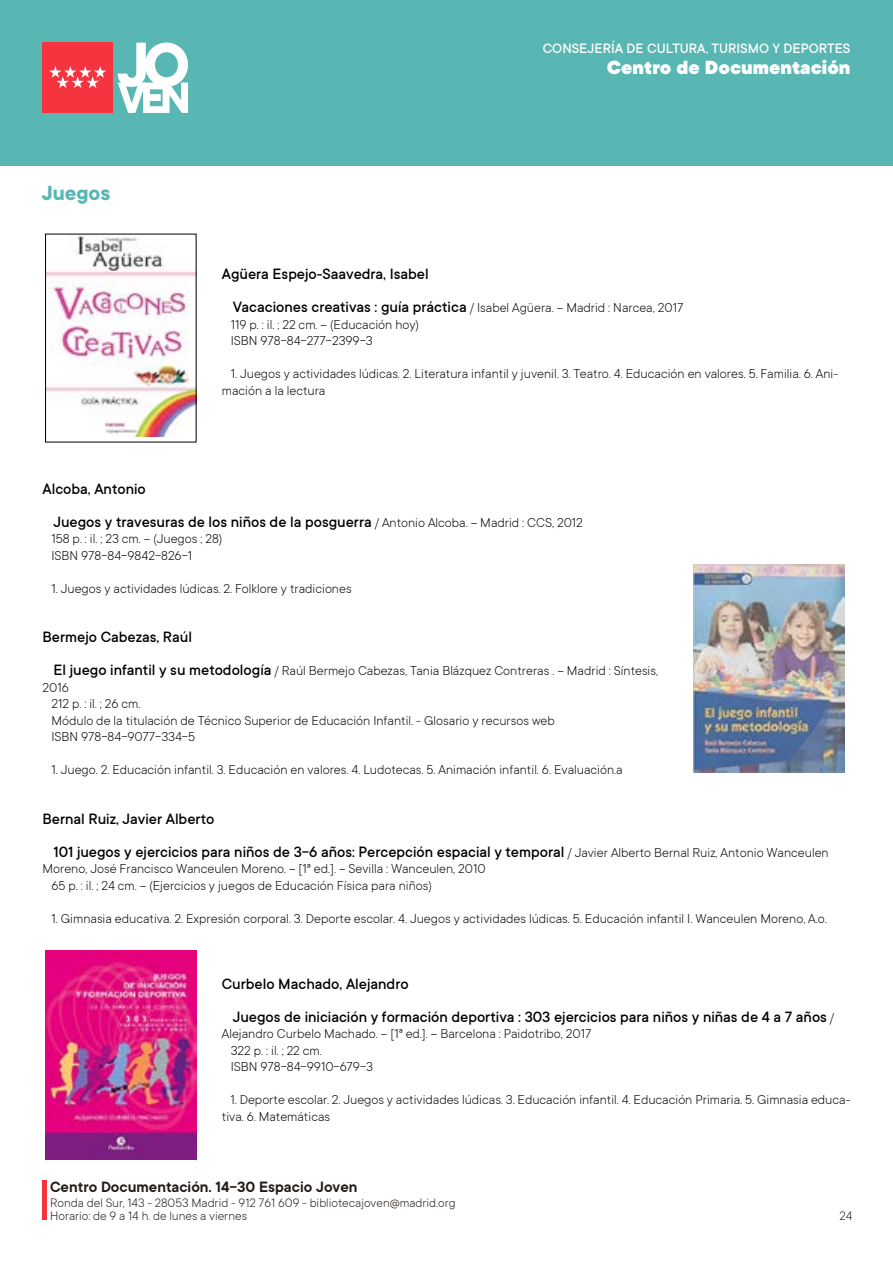
<style>
.page{position:relative;width:893px;height:1263px;background:#fff}
.page>*{position:absolute;margin:0;border:0;box-sizing:border-box;transform-origin:0 0}
.t1{font:700 22.5px "TT Commons";color:#59b7b3}
.t2{font:900 21px "TT Commons";color:#fff}
.t3{font:500 16.5px/33px "TT Commons";color:#000}
.t4{font:600 16.5px "TT Commons";color:#211915}
.t5{font:500 15px "TT Commons";color:#fff}
.t6{font:300 14.25px/16.5px "TT Commons";color:#000}
.t7{font:300 13.5px/13.5px "TT Commons";color:#211915}
.s1{font-weight:500;font-size:16.5px}
.s2{font-weight:300;font-size:14.25px}
</style>
<div class="page">
<div style="left:0;top:0;width:893px;height:166px;background:#59b7b3"></div>
<div style="left:43px;top:43px;width:70px;height:70px;background:#f6343f"></div>
<svg style="left:49px;top:66px;width:57px;height:22px"></svg>
<svg style="left:118px;top:43px;width:70px;height:70px"></svg>
<hr style="left:43px;top:1180px;width:4px;height:40px;background:#f6343f">
<img style="left:47px;top:236px;width:147px;height:200px">
<img style="left:693px;top:564px;width:151px;height:208px">
<img style="left:45px;top:951px;width:151px;height:208px">
<h1 class="t1" style="left:42px;top:180px;width:70px">Juegos</h1>
<p class="t5" style="left:543px;top:40px;width:309px">CONSEJERÍA DE CULTURA, TURISMO Y DEPORTES</p>
<h2 class="t2" style="left:607px;top:56px;width:245px">Centro de Documentación</h2>
<p class="t3" style="left:222px;top:258px;width:208px">Agüera Espejo-Saavedra, Isabel</p>
<p class="t6" style="left:231px;top:300px;width:454px"><span class="s1">Vacaciones creativas : guía práctica</span> / Isabel Agüera. -- Madrid : Narcea, 2017<br>119 p. : il. ; 22 cm. -- (Educación hoy)<br>ISBN 978-84-277-2399-3</p>
<p class="t6" style="left:222px;top:366px;width:618px;text-indent:9px">1. Juegos y actividades lúdicas. 2. Literatura infantil y juvenil. 3. Teatro. 4. Educación en valores. 5. Familia. 6. Ani&shy;mación a la lectura</p>
<p class="t3" style="left:53px;top:472px;width:531px;text-indent:-11px">Alcoba, Antonio<br>Juegos y travesuras de los niños de la posguerra <span class="s2">/ Antonio Alcoba. -- Madrid : CCS, 2012</span></p>
<p class="t6" style="left:51px;top:531px;width:172px">158 p. : il. ; 23 cm. -- (Juegos ; 28)<br>ISBN 978-84-9842-826-1</p>
<p class="t6" style="left:51px;top:580px;width:302px">1. Juegos y actividades lúdicas. 2. Folklore y tradiciones</p>
<p class="t3" style="left:43px;top:621px;width:151px">Bermejo Cabezas, Raúl</p>
<p class="t6" style="left:53px;top:663px;width:606px"><span class="s1">El juego infantil y su metodología</span> / Raúl Bermejo Cabezas, Tania Blázquez Contreras . -- Madrid : Síntesis,</p>
<p class="t6" style="left:43px;top:679px;width:28px">2016</p>
<p class="t6" style="left:52px;top:696px;width:91px">212 p. : il. ; 26 cm.</p>
<p class="t6" style="left:52px;top:712px;width:505px">Módulo de la titulación de Técnico Superior de Educación Infantil. - Glosario y recursos web</p>
<p class="t6" style="left:52px;top:729px;width:145px">ISBN 978-84-9077-334-5</p>
<p class="t6" style="left:52px;top:762px;width:573px">1. Juego. 2. Educación infantil. 3. Educación en valores. 4. Ludotecas. 5. Animación infantil. 6. Evaluación.a</p>
<p class="t3" style="left:53px;top:802px;width:777px;text-indent:-11px">Bernal Ruiz, Javier Alberto<br>101 juegos y ejercicios para niños de 3-6 años: Percepción espacial y temporal <span class="s2">/ Javier Alberto Bernal Ruiz, Antonio Wanceulen</span></p>
<p class="t6" style="left:51px;top:861px;width:436px;text-indent:-9px">Moreno, José Francisco Wanceulen Moreno. -- [1ª ed.]. -- Sevilla : Wanceulen, 2010<br>65 p. : il. ; 24 cm. -- (Ejercicios y juegos de Educación Física para niños)</p>
<p class="t6" style="left:51px;top:910px;width:777px">1. Gimnasia educativa. 2. Expresión corporal. 3. Deporte escolar. 4. Juegos y actividades lúdicas. 5. Educación infantil I. Wanceulen Moreno, A.o.</p>
<p class="t3" style="left:233px;top:967px;width:603px;text-indent:-11px">Curbelo Machado, Alejandro<br>Juegos de iniciación y formación deportiva : 303 ejercicios para niños y niñas de 4 a 7 años <span class="s2">/</span></p>
<p class="t6" style="left:231px;top:1026px;width:362px;text-indent:-9px">Alejandro Curbelo Machado. -- [1ª ed.]. -- Barcelona : Paidotribo, 2017<br>322 p. : il. ; 22 cm.<br>ISBN 978-84-9910-679-3</p>
<p class="t6" style="left:222px;top:1092px;width:630px;text-indent:9px">1. Deporte escolar. 2. Juegos y actividades lúdicas. 3. Educación infantil. 4. Educación Primaria. 5. Gimnasia educa&shy;tiva. 6. Matemáticas</p>
<p class="t4" style="left:50px;top:1178px;width:309px">Centro Documentación. 14-30 Espacio Joven</p>
<p class="t7" style="left:50px;top:1196px;width:407px">Ronda del Sur, 143 - 28053 Madrid - 912 761 609 - bibliotecajoven@madrid.org<br>Horario: de 9 a 14 h. de lunes a viernes</p>
<p class="t7" style="left:839px;top:1209px;width:14px">24</p>
</div>
